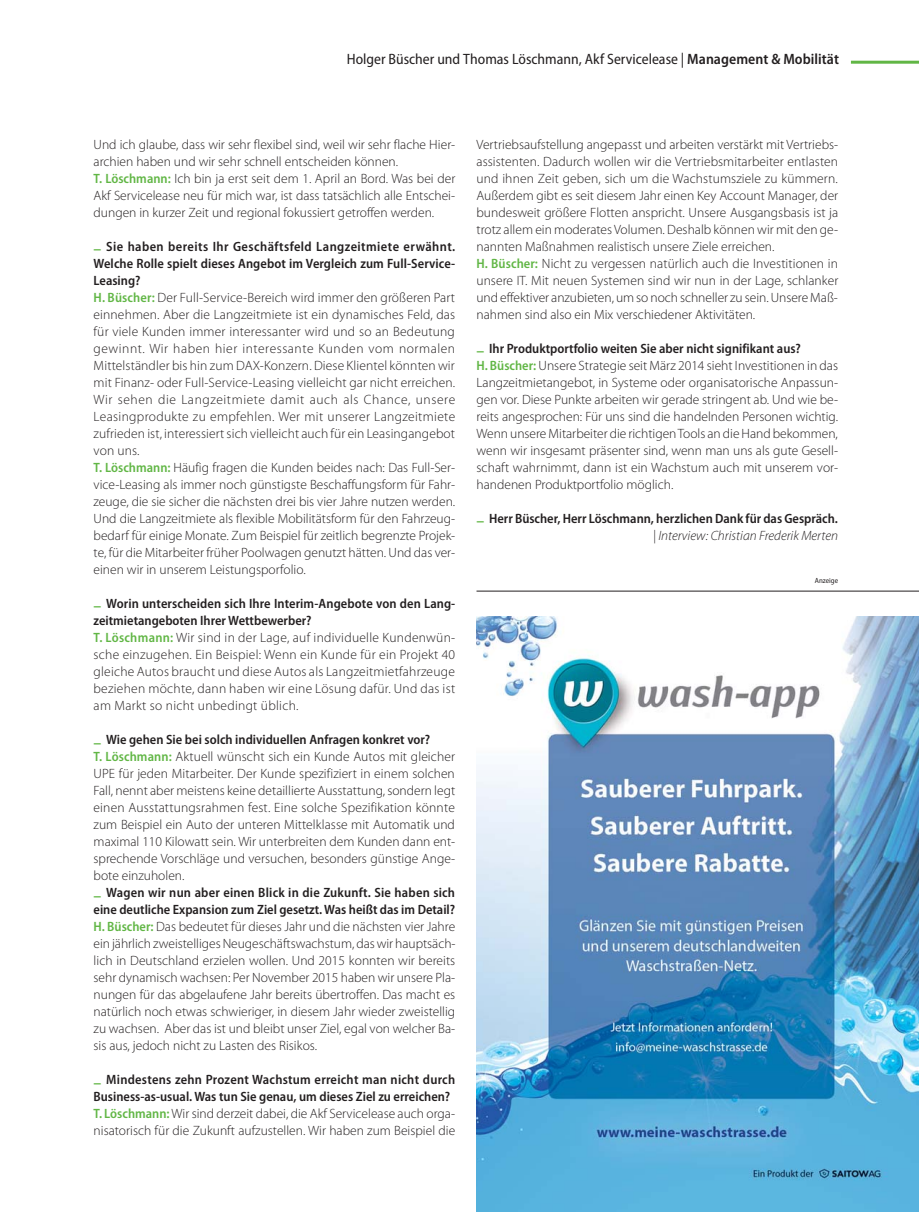
<style>
.page{position:relative;width:919px;height:1212px;background:#fff}
.page>*{position:absolute;margin:0;border:0;box-sizing:border-box;transform-origin:0 0}
.t1{font:semi-condensed 15px "Myriad Pro";color:#231f20}
.t2{font:300 13.5px/17px "Myriad Pro";color:#231f20}
.t3{font:300 13.5px/17px "Myriad Pro";letter-spacing:.02em;color:#231f20}
.t4{font:600 semi-condensed 13.5px/17px "Myriad Pro";color:#231f20}
.t5{font:italic 300 13.5px "Myriad Pro";color:#231f20}
.t6{font:semi-condensed 7.5px "Myriad Pro";color:#231f20}
.s1{font-weight:600}
.s2{font-weight:600;font-stretch:semi-condensed;color:#61b645}
.s3{font-weight:600;font-stretch:semi-condensed}
.s4{color:#61b645}
.s5{font-weight:300;font-stretch:normal}
</style>
<div class="page">
<hr style="left:850px;top:61px;width:68px;height:3px;background:#61b645">
<hr style="left:476px;top:591px;width:442px;height:1px;background:#231f20">
<img style="left:476px;top:617px;width:442px;height:594px">
<p class="t1" style="left:347px;top:53px;width:493px">Holger Büscher und Thomas Löschmann, Akf Servicelease | <span class="s1">Management &amp; Mobilität</span></p>
<p class="t2" style="left:94px;top:137px;width:363px">Und ich glaube, dass wir sehr flexibel sind, weil wir sehr flache Hier&shy;archien haben und wir sehr schnell entscheiden können.<br><span class="s2">T. Löschmann:</span> Ich bin ja erst seit dem 1. April an Bord. Was bei der Akf Servicelease neu für mich war, ist dass tatsächlich alle Entschei&shy;dungen in kurzer Zeit und regional fokussiert getroffen werden.</p>
<p class="t2" style="left:94px;top:239px;width:363px;text-indent:13px"><span class="s3">Sie haben bereits Ihr Geschäftsfeld Langzeitmiete erwähnt.<br>Welche Rolle spielt dieses Angebot im Vergleich zum Full-Service-Leasing?<br></span><span class="s2">H. Büscher:</span> Der Full-Service-Bereich wird immer den größeren Part einnehmen. Aber die Langzeitmiete ist ein dynamisches Feld, das für viele Kunden immer interessanter wird und so an Bedeutung gewinnt. Wir haben hier interessante Kunden vom normalen Mittelständler bis hin zum DAX-Konzern. Diese Klientel könnten wir mit Finanz- oder Full-Service-Leasing vielleicht gar nicht erreichen.<br>Wir sehen die Langzeitmiete damit auch als Chance, unsere Leasingprodukte zu empfehlen. Wer mit unserer Langzeitmiete zufrieden ist, interessiert sich vielleicht auch für ein Leasingangebot von uns.<br><span class="s2">T. Löschmann:</span> Häufig fragen die Kunden beides nach: Das Full-Ser&shy;vice-Leasing als immer noch günstigste Beschaffungsform für Fahr&shy;zeuge, die sie sicher die nächsten drei bis vier Jahre nutzen werden.<br>Und die Langzeitmiete als flexible Mobilitätsform für den Fahrzeug&shy;bedarf für einige Monate. Zum Beispiel für zeitlich begrenzte Projek&shy;te, für die Mitarbeiter früher Poolwagen genutzt hätten. Und das ver&shy;einen wir in unserem Leistungsporfolio.</p>
<p class="t3" style="left:94px;top:596px;width:363px;text-indent:13px"><span class="s3">Worin unterscheiden sich Ihre Interim-Angebote von den Lang&shy;zeitmietangeboten Ihrer Wettbewerber?<br></span><span class="s2">T. Löschmann:</span> Wir sind in der Lage, auf individuelle Kundenwün&shy;sche einzugehen. Ein Beispiel: Wenn ein Kunde für ein Projekt 40 gleiche Autos braucht und diese Autos als Langzeitmietfahrzeuge beziehen möchte, dann haben wir eine Lösung dafür. Und das ist am Markt so nicht unbedingt üblich.</p>
<p class="t2" style="left:94px;top:733px;width:363px;text-indent:13px"><span class="s3">Wie gehen Sie bei solch individuellen Anfragen konkret vor?<br></span><span class="s2">T. Löschmann:</span> Aktuell wünscht sich ein Kunde Autos mit gleicher UPE für jeden Mitarbeiter. Der Kunde spezifiziert in einem solchen Fall, nennt aber meistens keine detaillierte Ausstattung, sondern legt einen Ausstattungsrahmen fest. Eine solche Spezifikation könnte zum Beispiel ein Auto der unteren Mittelklasse mit Automatik und maximal 110 Kilowatt sein. Wir unterbreiten dem Kunden dann ent&shy;sprechende Vorschläge und versuchen, besonders günstige Ange&shy;bote einzuholen.</p>
<p class="t2" style="left:94px;top:886px;width:363px;text-align:justify;text-indent:13px"><span class="s3">Wagen wir nun aber einen Blick in die Zukunft. Sie haben sich eine deutliche Expansion zum Ziel gesetzt. Was heißt das im Detail?<br></span><span class="s2">H. Büscher:</span> Das bedeutet für dieses Jahr und die nächsten vier Jahre ein jährlich zweistelliges Neugeschäftswachstum, das wir hauptsäch&shy;lich in Deutschland erzielen wollen. Und 2015 konnten wir bereits sehr dynamisch wachsen: Per November 2015 haben wir unsere Pla&shy;nungen für das abgelaufene Jahr bereits übertroffen. Das macht es natürlich noch etwas schwieriger, in diesem Jahr wieder zweistellig zu wachsen. Aber das ist und bleibt unser Ziel, egal von welcher Ba&shy;sis aus, jedoch nicht zu Lasten des Risikos.</p>
<p class="t4" style="left:94px;top:1073px;width:363px;text-indent:13px">Mindestens zehn Prozent Wachstum erreicht man nicht durch Business-as-usual. Was tun Sie genau, um dieses Ziel zu erreichen?<br><span class="s4">T. Löschmann:</span> <span class="s5">Wir sind derzeit dabei, die Akf Servicelease auch orga&shy;nisatorisch für die Zukunft aufzustellen. Wir haben zum Beispiel die</span></p>
<p class="t2" style="left:476px;top:137px;width:363px">Vertriebsaufstellung angepasst und arbeiten verstärkt mit Vertriebs&shy;assistenten. Dadurch wollen wir die Vertriebsmitarbeiter entlasten und ihnen Zeit geben, sich um die Wachstumsziele zu kümmern.<br>Außerdem gibt es seit diesem Jahr einen Key Account Manager, der bundesweit größere Flotten anspricht. Unsere Ausgangsbasis ist ja trotz allem ein moderates Volumen. Deshalb können wir mit den ge&shy;nannten Maßnahmen realistisch unsere Ziele erreichen.<br><span class="s2">H. Büscher:</span> Nicht zu vergessen natürlich auch die Investitionen in unsere IT. Mit neuen Systemen sind wir nun in der Lage, schlanker und effektiver anzubieten, um so noch schneller zu sein. Unsere Maß&shy;nahmen sind also ein Mix verschiedener Aktivitäten.</p>
<p class="t2" style="left:476px;top:341px;width:363px;text-indent:13px"><span class="s3">Ihr Produktportfolio weiten Sie aber nicht signifikant aus?<br></span><span class="s2">H. Büscher:</span> Unsere Strategie seit März 2014 sieht Investitionen in das Langzeitmietangebot, in Systeme oder organisatorische Anpassun&shy;gen vor. Diese Punkte arbeiten wir gerade stringent ab. Und wie be&shy;reits angesprochen: Für uns sind die handelnden Personen wichtig.<br>Wenn unsere Mitarbeiter die richtigen Tools an die Hand bekommen, wenn wir insgesamt präsenter sind, wenn man uns als gute Gesell&shy;schaft wahrnimmt, dann ist ein Wachstum auch mit unserem vor&shy;handenen Produktportfolio möglich.</p>
<p class="t4" style="left:489px;top:511px;width:350px">Herr Büscher, Herr Löschmann, herzlichen Dank für das Gespräch.</p>
<p class="t5" style="left:653px;top:527px;width:186px">| Interview: Christian Frederik Merten</p>
<p class="t6" style="left:814px;top:577px;width:25px">Anzeige</p>
</div>
